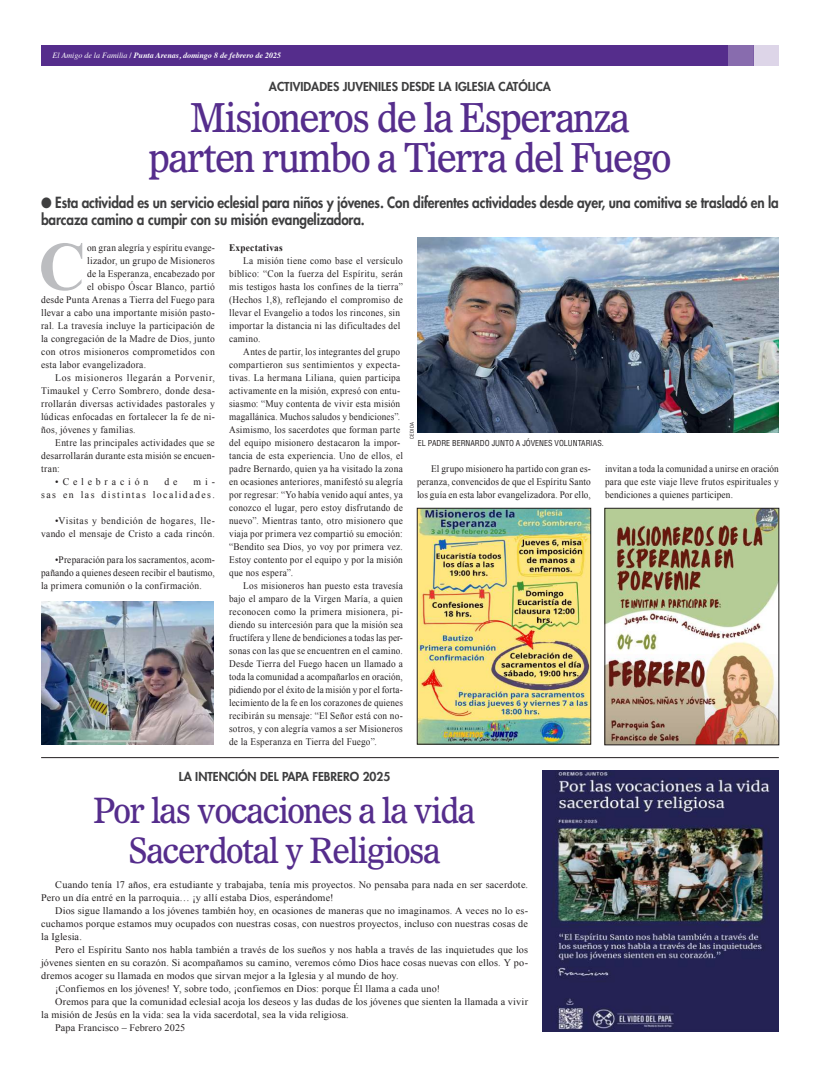
<style>
.page{position:relative;width:820px;height:1072px;background:#fff}
.page>*{position:absolute;margin:0;border:0;box-sizing:border-box;transform-origin:0 0}
.t1{font:700 68.9px "Times New Roman";color:#bcbdc0;scale:.95 1}
.t2{font:40px/40px "Olympian LT Std";letter-spacing:-.05em;color:#552d8c;text-align:center;scale:.9 1}
.t3{font:35px/40px "Olympian LT Std";letter-spacing:-.05em;color:#552d8c;text-align:center;scale:.9 1}
.t4{font:800 15px/17px "Futura Std";letter-spacing:-.01em;color:#3e3e3f;scale:.9 1}
.t5{font:800 12px "Futura Std";color:#3e3e3f}
.t6{font:10px/13px "Times New Roman";letter-spacing:.025em;color:#231f20;scale:.93 1}
.t7{font:10px/13px "Times New Roman";letter-spacing:.025em;color:#231f20}
.t8{font:10px "Times New Roman";letter-spacing:.025em;color:#231f20;scale:.95 1}
.t9{font:10px/13px "Times New Roman";letter-spacing:.025em;color:#231f20;text-align:justify;scale:.92 1}
.t10{font:10px/13px "Times New Roman";letter-spacing:.025em;color:#231f20;text-align:justify;scale:.94 1}
.t11{font:10px/13px "Times New Roman";letter-spacing:.025em;color:#231f20;text-align:right;scale:.96 1}
.t12{font:10px/13px "Times New Roman";letter-spacing:.15em;color:#231f20;text-align:right}
.t13{font:10px "Times New Roman";letter-spacing:.055em;color:#231f20}
.t14{font:10px "Times New Roman";letter-spacing:.39em;color:#231f20}
.t15{font:700 10px "Times New Roman";letter-spacing:.03em;color:#231f20;scale:.93 1}
.t16{font:italic 700 8px "Times";color:#fff}
.t17{font:condensed 8px "Helvetica LT Std";color:#231f20}
.t18{font:condensed 5px "Helvetica LT Std";letter-spacing:.03em;color:#231f20}
.s1{font-weight:400}
</style>
<div class="page">
<div style="left:753px;top:45px;width:25px;height:21px;background:#ddd5e8"></div>
<div style="left:41px;top:45px;width:712px;height:21px;background:#886cae"></div>
<div style="left:41px;top:45px;width:686px;height:21px;background:#552d8c"></div>
<img style="left:417px;top:238px;width:361px;height:195px">
<img style="left:41px;top:602px;width:172px;height:143px">
<hr style="left:41px;top:757px;width:737px;height:1px;background:#231f20">
<img style="left:542px;top:771px;width:236px;height:260px">
<img style="left:419px;top:510px;width:169px;height:232px">
<div style="left:417px;top:508px;width:173px;height:236px;border:1px solid #231f20"></div>
<img style="left:606px;top:510px;width:170px;height:233px">
<div style="left:604px;top:508px;width:174px;height:237px;border:1px solid #231f20"></div>
<p class="t16" style="left:52px;top:48px;width:230px"><span class="s1">El Amigo de la Familia</span> / Punta Arenas, domingo 8 de febrero de 2025</p>
<p class="t5" style="left:269px;top:79px;width:282px">Actividades juveniles desde la Iglesia Católica</p>
<h2 class="t2" style="left:148px;top:97px;width:582px">Misioneros de la Esperanza parten rumbo a Tierra del Fuego</h2>
<h3 class="t4" style="left:41px;top:193px;width:820px">● Esta actividad es un servicio eclesial para niños y jóvenes. Con diferentes actividades desde ayer, una comitiva se trasladó en la barcaza camino a cumpir con su misión evangelizadora.</h3>
<h1 class="t1" style="left:39px;top:219px;width:51px">C</h1>
<p class="t10" style="left:87px;top:241px;width:137px">on gran alegría y espíritu evange-</p>
<p class="t8" style="left:87px;top:253px;width:136px">lizador, un grupo de Misioneros</p>
<p class="t8" style="left:87px;top:266px;width:136px">de la Esperanza, encabezado por</p>
<p class="t11" style="left:87px;top:280px;width:134px">el obispo Óscar Blanco, partió</p>
<p class="t8" style="left:41px;top:292px;width:184px">desde Punta Arenas a Tierra del Fuego para</p>
<p class="t8" style="left:41px;top:305px;width:184px">llevar a cabo una importante misión pasto-</p>
<p class="t8" style="left:41px;top:318px;width:184px">ral. La travesía incluye la participación de</p>
<p class="t8" style="left:41px;top:331px;width:184px">la congregación de la Madre de Dios, junto</p>
<p class="t11" style="left:41px;top:345px;width:182px">con otros misioneros comprometidos con</p>
<p class="t8" style="left:41px;top:357px;width:112px">esta labor evangelizadora.</p>
<p class="t13" style="left:55px;top:370px;width:161px">Los misioneros llegarán a Porvenir,</p>
<p class="t8" style="left:41px;top:383px;width:184px">Timaukel y Cerro Sombrero, donde desa-</p>
<p class="t8" style="left:41px;top:396px;width:184px">rrollarán diversas actividades pastorales y</p>
<p class="t8" style="left:41px;top:409px;width:184px">lúdicas enfocadas en fortalecer la fe de ni-</p>
<p class="t8" style="left:41px;top:422px;width:101px">ños, jóvenes y familias.</p>
<p class="t8" style="left:55px;top:435px;width:169px">Entre las principales actividades que se</p>
<p class="t10" style="left:41px;top:449px;width:186px">desarrollarán durante esta misión se encuen-</p>
<p class="t8" style="left:41px;top:461px;width:21px">tran:</p>
<p class="t14" style="left:55px;top:474px;width:94px">•Celebración</p>
<p class="t7" style="left:164px;top:475px;width:15px">d e</p>
<p class="t12" style="left:41px;top:475px;width:175px">mi-<br>sas en las distintas localidades.</p>
<p class="t11" style="left:41px;top:514px;width:182px">•Visitas y bendición de hogares, lle&shy;vando el mensaje de Cristo a cada rincón.</p>
<p class="t10" style="left:41px;top:553px;width:186px;text-indent:14px">•Preparación para los sacramentos, acom&shy;pañando a quienes deseen recibir el bautismo, la primera comunión o la confirmación.</p>
<p class="t15" style="left:229px;top:240px;width:59px">Expectativas</p>
<p class="t6" style="left:229px;top:254px;width:188px;text-indent:14px">La misión tiene como base el versículo bíblico: “Con la fuerza del Espíritu, serán mis testigos hasta los confines de la tierra” (Hechos 1,8), reflejando el compromiso de llevar el Evangelio a todos los rincones, sin importar la distancia ni las dificultades del camino.</p>
<p class="t6" style="left:229px;top:345px;width:188px;text-indent:14px">Antes de partir, los integrantes del grupo compartieron sus sentimientos y expecta&shy;tivas. La hermana Liliana, quien participa activamente en la misión, expresó con entu&shy;siasmo: “Muy contenta de vivir esta misión magallánica. Muchos saludos y bendiciones”.<br>Asimismo, los sacerdotes que forman parte del equipo misionero destacaron la impor&shy;tancia de esta experiencia. Uno de ellos, el padre Bernardo, quien ya ha visitado la zona en ocasiones anteriores, manifestó su alegría por regresar: “Yo había venido aquí antes, ya conozco el lugar, pero estoy disfrutando de nuevo”. Mientras tanto, otro misionero que viaja por primera vez compartió su emoción: “Bendito sea Dios, yo voy por primera vez.<br>Estoy contento por el equipo y por la misión que nos espera”.</p>
<p class="t6" style="left:229px;top:579px;width:188px;text-align:justify;text-indent:14px">Los misioneros han puesto esta travesía bajo el amparo de la Virgen María, a quien reconocen como la primera misionera, pi&shy;diendo su intercesión para que la misión sea fructífera y llene de bendiciones a todas las per&shy;sonas con las que se encuentren en el camino.<br>Desde Tierra del Fuego hacen un llamado a toda la comunidad a acompañarlos en oración, pidiendo por el éxito de la misión y por el forta&shy;lecimiento de la fe en los corazones de quienes recibirán su mensaje: “El Señor está con no&shy;sotros, y con alegría vamos a ser Misioneros de la Esperanza en Tierra del Fuego”.</p>
<p class="t18" style="left:409px;top:438px;width:18px;rotate:-90deg">CEDIDA</p>
<p class="t17" style="left:417px;top:438px;width:187px">EL PADRE BERNARDO JUNTO A JÓVENES VOLUNTARIAS.</p>
<p class="t9" style="left:417px;top:462px;width:190px;text-indent:14px">El grupo misionero ha partido con gran es&shy;peranza, convencidos de que el Espíritu Santo los guía en esta labor evangelizadora. Por ello,</p>
<p class="t9" style="left:604px;top:462px;width:190px">invitan a toda la comunidad a unirse en oración para que este viaje lleve frutos espirituales y bendiciones a quienes participen.</p>
<p class="t5" style="left:179px;top:768px;width:25px">LA INTENCIÓN</p>
<p class="t5" style="left:260px;top:768px;width:7px">DEL</p>
<p class="t5" style="left:282px;top:768px;width:110px">PAPA FEBRERO 2025</p>
<h3 class="t3" style="left:94px;top:789px;width:425px">Por las vocaciones a la vida<br>Sacerdotal y Religiosa</h3>
<p class="t7" style="left:41px;top:878px;width:488px;text-indent:14px">Cuando tenía 17 años, era estudiante y trabajaba, tenía mis proyectos. No pensaba para nada en ser sacerdote.<br>Pero un día entré en la parroquia… ¡y allí estaba Dios, esperándome!</p>
<p class="t7" style="left:41px;top:904px;width:488px;text-align:justify;text-indent:14px">Dios sigue llamando a los jóvenes también hoy, en ocasiones de maneras que no imaginamos. A veces no lo es&shy;cuchamos porque estamos muy ocupados con nuestras cosas, con nuestros proyectos, incluso con nuestras cosas de la Iglesia.</p>
<p class="t7" style="left:55px;top:943px;width:474px">Pero el Espíritu Santo nos habla también a través de los sueños y nos habla a través de las inquietudes que los</p>
<p class="t7" style="left:41px;top:956px;width:488px">jóvenes sienten en su corazón. Si acompañamos su camino, veremos cómo Dios hace cosas nuevas con ellos. Y po-</p>
<p class="t7" style="left:41px;top:969px;width:359px">dremos acoger su llamada en modos que sirvan mejor a la Iglesia y al mundo de hoy.</p>
<p class="t7" style="left:55px;top:982px;width:386px">¡Confiemos en los jóvenes! Y, sobre todo, ¡confiemos en Dios: porque Él llama a cada uno!</p>
<p class="t7" style="left:55px;top:995px;width:474px">Oremos para que la comunidad eclesial acoja los deseos y las dudas de los jóvenes que sienten la llamada a vivir</p>
<p class="t7" style="left:41px;top:1008px;width:309px">la misión de Jesús en la vida: sea la vida sacerdotal, sea la vida religiosa.</p>
<p class="t7" style="left:55px;top:1021px;width:131px">Papa Francisco – Febrero 2025</p>
</div>
